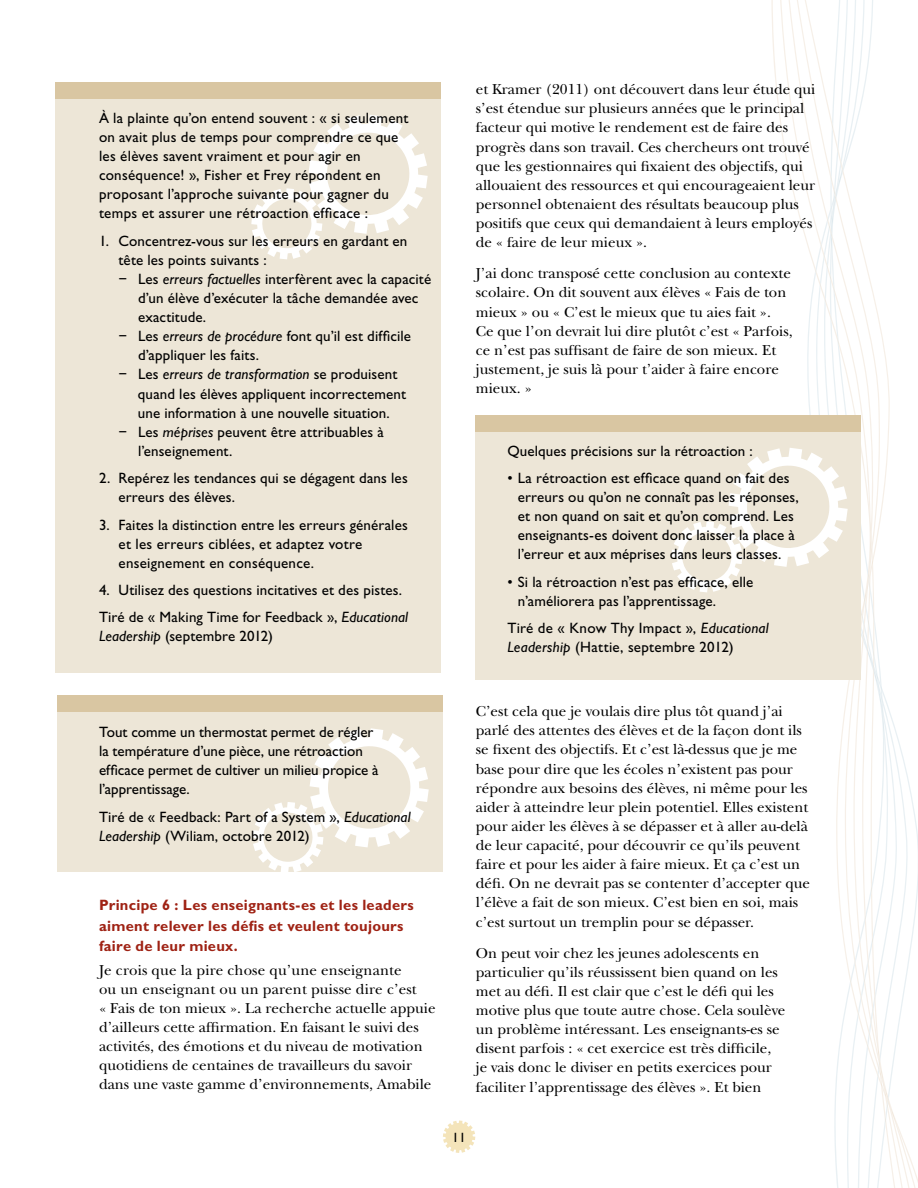
<style>
.page{position:relative;width:918px;height:1188px;background:#fff}
.page>*{position:absolute;margin:0;border:0;box-sizing:border-box;transform-origin:0 0}
.Body_copy{font:15px/19.2px "New Baskerville";color:#000}
.t1{font:15px/19.2px "Gill Sans Std";letter-spacing:.01em;color:#000}
.t2{font:700 15px/20.2px "Gill Sans Std";letter-spacing:.02em;color:#9f2214}
.t3{font:italic 15px "Gill Sans Std";letter-spacing:.01em;color:#000}
.t4{font:13.5px "Gill Sans Std";color:#000}
.s1{font-style:italic}
.s2{font-style:normal}
</style>
<div class="page">
<svg style="left:443px;top:1121px;width:32px;height:32px"></svg>
<div style="left:57px;top:712px;width:385px;height:159px;background:#ede6d7"></div>
<div style="left:57px;top:695px;width:385px;height:17px;background:#d9c6a2"></div>
<svg style="left:252px;top:728px;width:177px;height:144px"></svg>
<div style="left:56px;top:98px;width:385px;height:575px;background:#ede6d7"></div>
<div style="left:56px;top:82px;width:385px;height:17px;background:#d9c6a2"></div>
<svg style="left:251px;top:115px;width:177px;height:144px"></svg>
<div style="left:476px;top:431px;width:385px;height:249px;background:#ede6d7"></div>
<div style="left:476px;top:415px;width:385px;height:17px;background:#d9c6a2"></div>
<svg style="left:671px;top:0;width:247px;height:1188px"></svg>
<p class="t1" style="left:99px;top:108px;width:311px">À la plainte qu’on entend souvent : « si seulement on avait plus de temps pour comprendre ce que les élèves savent vraiment et pour agir en conséquence! », Fisher et Frey répondent en proposant l’approche suivante pour gagner du temps et assurer une rétroaction efficace :</p>
<p class="t1" style="left:99px;top:231px;width:310px">1. Concentrez-vous sur les erreurs en gardant en</p>
<p class="t1" style="left:119px;top:250px;width:150px">tête les points suivants :</p>
<p class="t1" style="left:119px;top:269px;width:314px">− Les <span class="s1">erreurs factuelles</span> interfèrent avec la capacité</p>
<p class="t1" style="left:138px;top:288px;width:282px">d’un élève d’exécuter la tâche demandée avec</p>
<p class="t1" style="left:138px;top:308px;width:70px">exactitude.</p>
<p class="t1" style="left:119px;top:327px;width:294px">− Les <span class="s1">erreurs de procédure</span> font qu’il est difficile</p>
<p class="t1" style="left:138px;top:346px;width:123px">d’appliquer les faits.</p>
<p class="t3" style="left:119px;top:366px;width:280px"><span class="s2">− Les</span> erreurs de transformation <span class="s2">se produisent</span></p>
<p class="t1" style="left:138px;top:384px;width:270px">quand les élèves appliquent incorrectement</p>
<p class="t1" style="left:138px;top:403px;width:253px">une information à une nouvelle situation.</p>
<p class="t1" style="left:119px;top:422px;width:267px">− Les <span class="s1">méprises</span> peuvent être attribuables à</p>
<p class="t1" style="left:138px;top:441px;width:96px">l’enseignement.</p>
<p class="t1" style="left:119px;top:469px;width:291px;text-indent:-19px">2. Repérez les tendances qui se dégagent dans les erreurs des élèves.</p>
<p class="t1" style="left:119px;top:515px;width:291px;text-indent:-19px">3. Faites la distinction entre les erreurs générales et les erreurs ciblées, et adaptez votre enseignement en conséquence.</p>
<p class="t1" style="left:99px;top:576px;width:311px;line-height:27.3px">4. Utilisez des questions incitatives et des pistes.<br>Tiré de « Making Time for Feedback », <span class="s1">Educational</span></p>
<p class="t1" style="left:99px;top:627px;width:176px"><span class="s1">Leadership</span> (septembre 2012)</p>
<p class="Body_copy" style="left:476px;top:80px;width:341px">et Kramer (2011) ont découvert dans leur étude qui s’est étendue sur plusieurs années que le principal facteur qui motive le rendement est de faire des progrès dans son travail. Ces chercheurs ont trouvé que les gestionnaires qui fixaient des objectifs, qui allouaient des ressources et qui encourageaient leur personnel obtenaient des résultats beaucoup plus positifs que ceux qui demandaient à leurs employés de « faire de leur mieux ».</p>
<p class="Body_copy" style="left:476px;top:264px;width:318px">J’ai donc transposé cette conclusion au contexte scolaire. On dit souvent aux élèves « Fais de ton mieux » ou « C’est le mieux que tu aies fait ».<br>Ce que l’on devrait lui dire plutôt c’est « Parfois, ce n’est pas suffisant de faire de son mieux. Et justement, je suis là pour t’aider à faire encore mieux. »</p>
<p class="t1" style="left:507px;top:441px;width:247px">Quelques précisions sur la rétroaction :</p>
<p class="t1" style="left:518px;top:468px;width:283px;text-indent:-10px">• La rétroaction est efficace quand on fait des erreurs ou qu’on ne connaît pas les réponses, et non quand on sait et qu’on comprend. Les enseignants-es doivent donc laisser la place à l’erreur et aux méprises dans leurs classes.</p>
<p class="t1" style="left:518px;top:572px;width:237px;text-indent:-10px">• Si la rétroaction n’est pas efficace, elle n’améliorera pas l’apprentissage.</p>
<p class="t1" style="left:507px;top:618px;width:263px">Tiré de « Know Thy Impact », <span class="s1">Educational<br>Leadership</span> (Hattie, septembre 2012)</p>
<p class="t1" style="left:99px;top:722px;width:281px">Tout comme un thermostat permet de régler la température d’une pièce, une rétroaction efficace permet de cultiver un milieu propice à l’apprentissage.</p>
<p class="t1" style="left:99px;top:807px;width:313px">Tiré de « Feedback: Part of a System », <span class="s1">Educational<br>Leadership</span> (Wiliam, octobre 2012)</p>
<h3 class="t2" style="left:99px;top:895px;width:316px">Principe 6 : Les enseignants-es et les leaders aiment relever les défis et veulent toujours faire de leur mieux.</h3>
<p class="Body_copy" style="left:99px;top:960px;width:338px">Je crois que la pire chose qu’une enseignante<br>ou un enseignant ou un parent puisse dire c’est<br>« Fais de ton mieux ». La recherche actuelle appuie d’ailleurs cette affirmation. En faisant le suivi des activités, des émotions et du niveau de motivation quotidiens de centaines de travailleurs du savoir dans une vaste gamme d’environnements, Amabile</p>
<p class="Body_copy" style="left:476px;top:702px;width:336px">C’est cela que je voulais dire plus tôt quand j’ai parlé des attentes des élèves et de la façon dont ils se fixent des objectifs. Et c’est là-dessus que je me base pour dire que les écoles n’existent pas pour répondre aux besoins des élèves, ni même pour les aider à atteindre leur plein potentiel. Elles existent pour aider les élèves à se dépasser et à aller au-delà de leur capacité, pour découvrir ce qu’ils peuvent faire et pour les aider à faire mieux. Et ça c’est un défi. On ne devrait pas se contenter d’accepter que l’élève a fait de son mieux. C’est bien en soi, mais c’est surtout un tremplin pour se dépasser.</p>
<p class="Body_copy" style="left:476px;top:943px;width:311px">On peut voir chez les jeunes adolescents en particulier qu’ils réussissent bien quand on les met au défi. Il est clair que c’est le défi qui les motive plus que toute autre chose. Cela soulève un problème intéressant. Les enseignants-es se disent parfois : « cet exercice est très difficile, je vais donc le diviser en petits exercices pour faciliter l’apprentissage des élèves ». Et bien</p>
<p class="t4" style="left:452px;top:1129px;width:15px">11</p>
</div>
